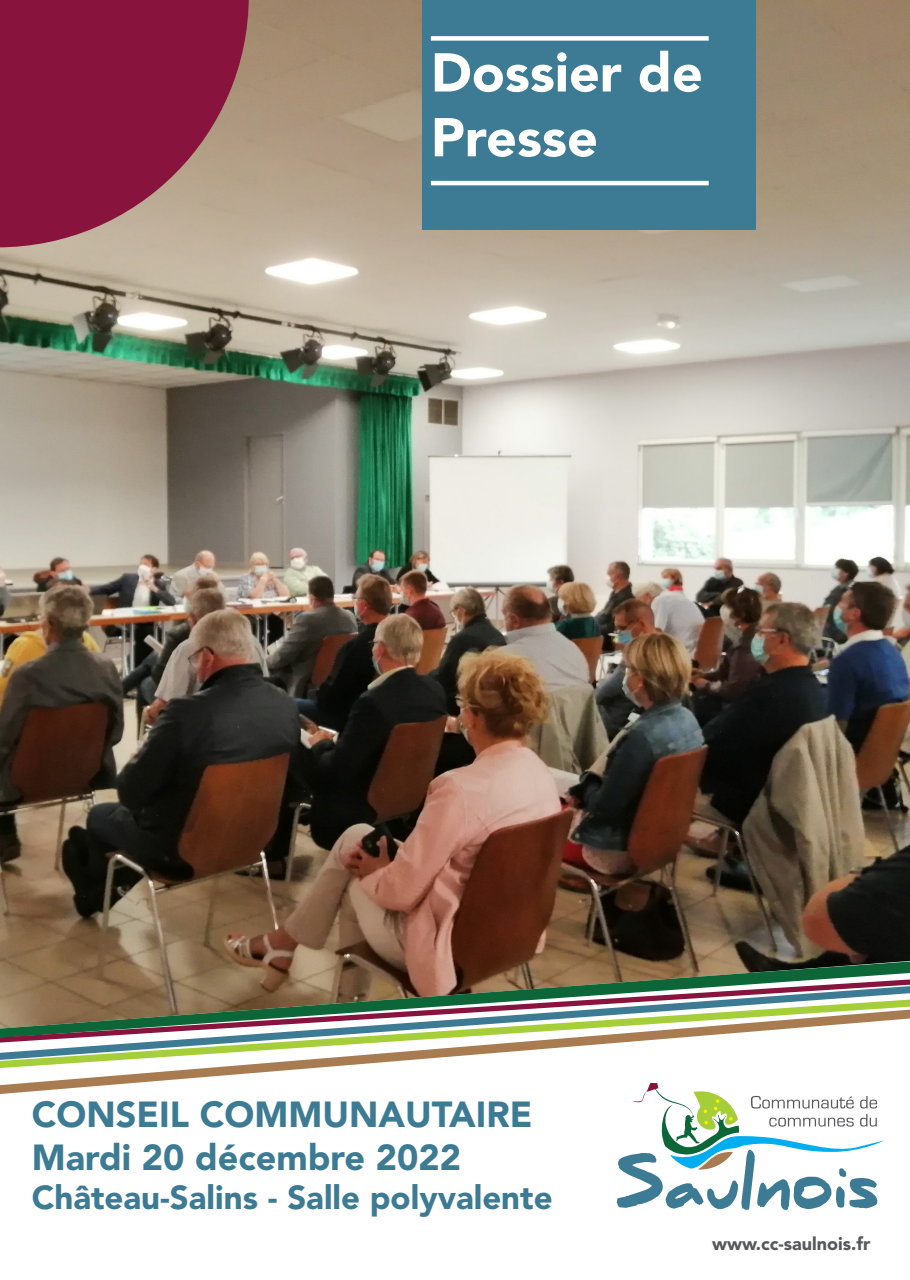
<style>
.page{position:relative;width:910px;height:1280px;background:#fff}
.page>*{position:absolute;margin:0;border:0;box-sizing:border-box;transform-origin:0 0}
.t1{font:900 54px/64.8px "Avenir LT Pro";color:#fff}
.t2{font:900 36px "Avenir LT Pro";color:#3c7b93}
.t3{font:900 33px "Avenir LT Pro";color:#3c7b93}
.t4{font:900 18px "Avenir LT Pro";color:#57585a}
</style>
<div class="page">
<img style="left:0;top:0;width:910px;height:961px">
<svg style="left:0;top:0;width:249px;height:247px;background:#92334f"></svg>
<div style="left:422px;top:0;width:334px;height:230px;background:#3c7b93"></div>
<svg style="left:617px;top:1096px;width:267px;height:114px"></svg>
<svg style="left:0;top:961px;width:910px;height:17px;background:#746446"></svg>
<svg style="left:0;top:1068px;width:715px;height:26px"></svg>
<svg style="left:0;top:1060px;width:409px;height:8px"></svg>
<svg style="left:0;top:1044px;width:602px;height:16px"></svg>
<svg style="left:0;top:978px;width:910px;height:66px"></svg>
<hr style="left:431px;top:181px;width:278px;height:4px;background:#fff">
<div style="left:431px;top:36px;width:278px;height:5px;background:#fff"></div>
<p class="t1" style="left:431px;top:40px;width:273px">Dossier de<br>Presse</p>
<p class="t2" style="left:32px;top:1092px;width:502px">CONSEIL COMMUNAUTAIRE</p>
<p class="t2" style="left:32px;top:1135px;width:431px">Mardi 20 décembre 2022</p>
<p class="t3" style="left:32px;top:1178px;width:522px">Château-Salins - Salle polyvalente</p>
<p class="t4" style="left:712px;top:1233px;width:160px">www.cc-saulnois.fr</p>
</div>
